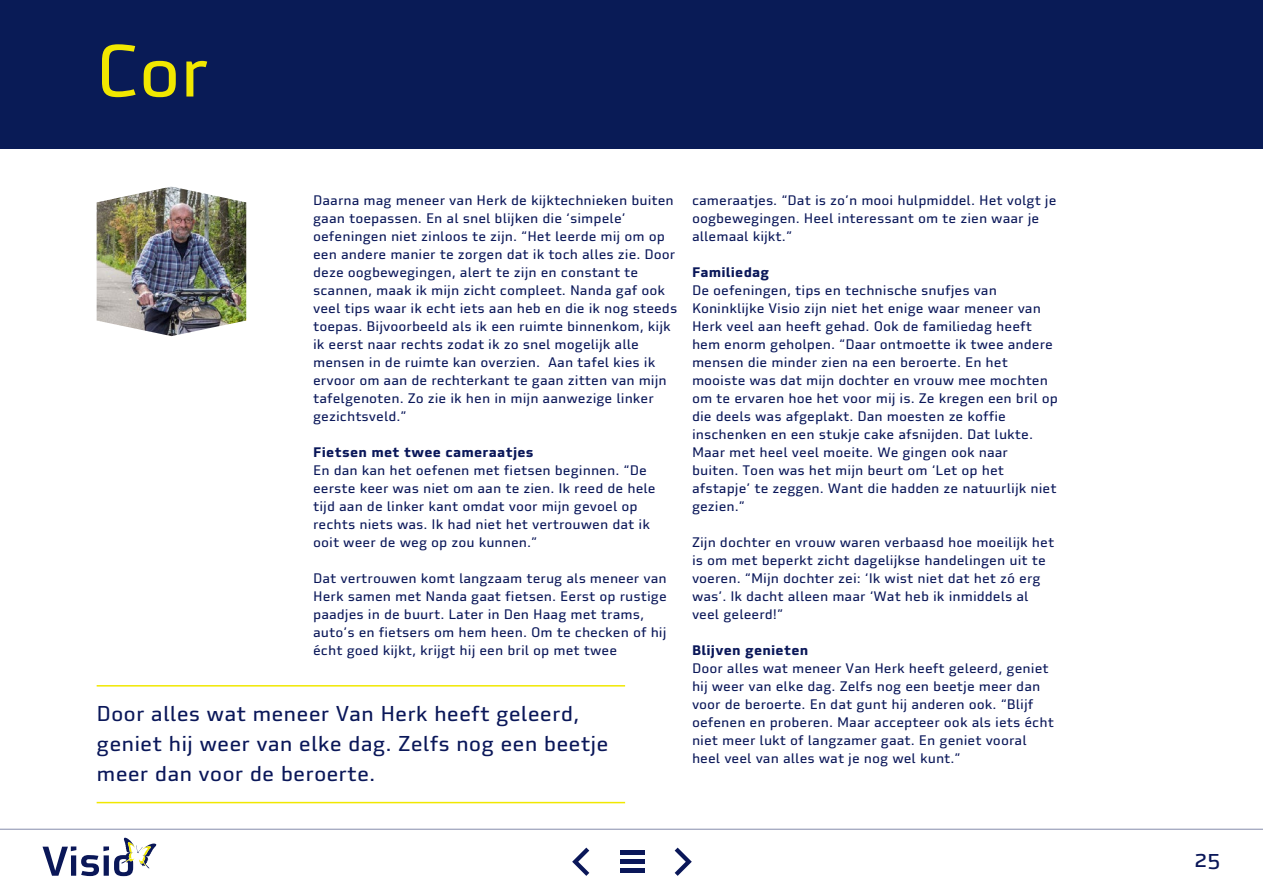
<style>
.page{position:relative;width:1263px;height:893px;background:#fff}
.page>*{position:absolute;margin:0;border:0;box-sizing:border-box;transform-origin:0 0}
.kop_c_48{font:72px "Utility OT";color:#f1e800}
.t1{font:22.5px "Utility OT";color:#0a1759}
.t2{font:21px/30px "Utility OT";color:#0a1759}
.plat{font:13.5px/18px "Utility OT";color:#0a1759}
.tussenkop_-_vet_in_p{font:700 13.5px "Utility OT";letter-spacing:.015em;color:#0a1759}
</style>
<div class="page">
<svg style="left:675px;top:848px;width:17px;height:28px"></svg>
<svg style="left:572px;top:848px;width:17px;height:28px"></svg>
<svg style="left:43px;top:838px;width:113px;height:38px"></svg>
<div style="left:620px;top:850px;width:24px;height:5px;background:#0a1759"></div>
<hr style="left:620px;top:860px;width:24px;height:4px;background:#0a1759">
<hr style="left:620px;top:869px;width:24px;height:4px;background:#0a1759">
<img style="left:97px;top:187px;width:149px;height:149px">
<div style="left:0;top:0;width:1263px;height:149px;background:#091b56"></div>
<hr style="left:0;top:829px;width:1263px;height:1px;background:#858bac">
<hr style="left:97px;top:685px;width:528px;height:2px;background:#f1e800">
<hr style="left:97px;top:802px;width:528px;height:1px;background:#f1e800">
<h1 class="kop_c_48" style="left:96px;top:28px;width:115px">Cor</h1>
<p class="plat" style="left:313px;top:191px;width:366px">Daarna mag meneer van Herk de kijktechnieken buiten gaan toepassen. En al snel blijken die ‘simpele’ oefeningen niet zinloos te zijn. “Het leerde mij om op een andere manier te zorgen dat ik toch alles zie. Door deze oogbewegingen, alert te zijn en constant te scannen, maak ik mijn zicht compleet. Nanda gaf ook veel tips waar ik echt iets aan heb en die ik nog steeds toepas. Bijvoorbeeld als ik een ruimte binnenkom, kijk ik eerst naar rechts zodat ik zo snel mogelijk alle mensen in de ruimte kan overzien. Aan tafel kies ik ervoor om aan de rechterkant te gaan zitten van mijn tafelgenoten. Zo zie ik hen in mijn aanwezige linker gezichtsveld.”</p>
<p class="tussenkop_-_vet_in_p" style="left:313px;top:443px;width:222px">Fietsen met twee cameraatjes</p>
<p class="plat" style="left:313px;top:461px;width:344px">En dan kan het oefenen met fietsen beginnen. “De eerste keer was niet om aan te zien. Ik reed de hele tijd aan de linker kant omdat voor mijn gevoel op rechts niets was. Ik had niet het vertrouwen dat ik ooit weer de weg op zou kunnen.”</p>
<p class="plat" style="left:313px;top:569px;width:355px">Dat vertrouwen komt langzaam terug als meneer van Herk samen met Nanda gaat fietsen. Eerst op rustige paadjes in de buurt. Later in Den Haag met trams, auto’s en fietsers om hem heen. Om te checken of hij écht goed kijkt, krijgt hij een bril op met twee</p>
<h3 class="t2" style="left:97px;top:698px;width:513px">Door alles wat meneer Van Herk heeft geleerd, geniet hij weer van elke dag. Zelfs nog een beetje meer dan voor de beroerte.</h3>
<p class="plat" style="left:692px;top:191px;width:366px">cameraatjes. “Dat is zo’n mooi hulpmiddel. Het volgt je oogbewegingen. Heel interessant om te zien waar je allemaal kijkt.”</p>
<p class="tussenkop_-_vet_in_p" style="left:692px;top:263px;width:79px">Familiedag</p>
<p class="plat" style="left:692px;top:281px;width:367px">De oefeningen, tips en technische snufjes van Koninklijke Visio zijn niet het enige waar meneer van Herk veel aan heeft gehad. Ook de familiedag heeft hem enorm geholpen. “Daar ontmoette ik twee andere mensen die minder zien na een beroerte. En het mooiste was dat mijn dochter en vrouw mee mochten om te ervaren hoe het voor mij is. Ze kregen een bril op die deels was afgeplakt. Dan moesten ze koffie inschenken en een stukje cake afsnijden. Dat lukte.<br>Maar met heel veel moeite. We gingen ook naar buiten. Toen was het mijn beurt om ‘Let op het afstapje’ te zeggen. Want die hadden ze natuurlijk niet gezien.”</p>
<p class="plat" style="left:692px;top:533px;width:364px">Zijn dochter en vrouw waren verbaasd hoe moeilijk het is om met beperkt zicht dagelijkse handelingen uit te voeren. “Mijn dochter zei: ‘Ik wist niet dat het zó erg was’. Ik dacht alleen maar ‘Wat heb ik inmiddels al veel geleerd!”</p>
<p class="tussenkop_-_vet_in_p" style="left:692px;top:641px;width:118px">Blijven genieten</p>
<p class="plat" style="left:692px;top:659px;width:363px">Door alles wat meneer Van Herk heeft geleerd, geniet hij weer van elke dag. Zelfs nog een beetje meer dan voor de beroerte. En dat gunt hij anderen ook. “Blijf oefenen en proberen. Maar accepteer ook als iets écht niet meer lukt of langzamer gaat. En geniet vooral heel veel van alles wat je nog wel kunt.”</p>
<h2 class="t1" style="left:1194px;top:845px;width:27px">25</h2>
</div>
